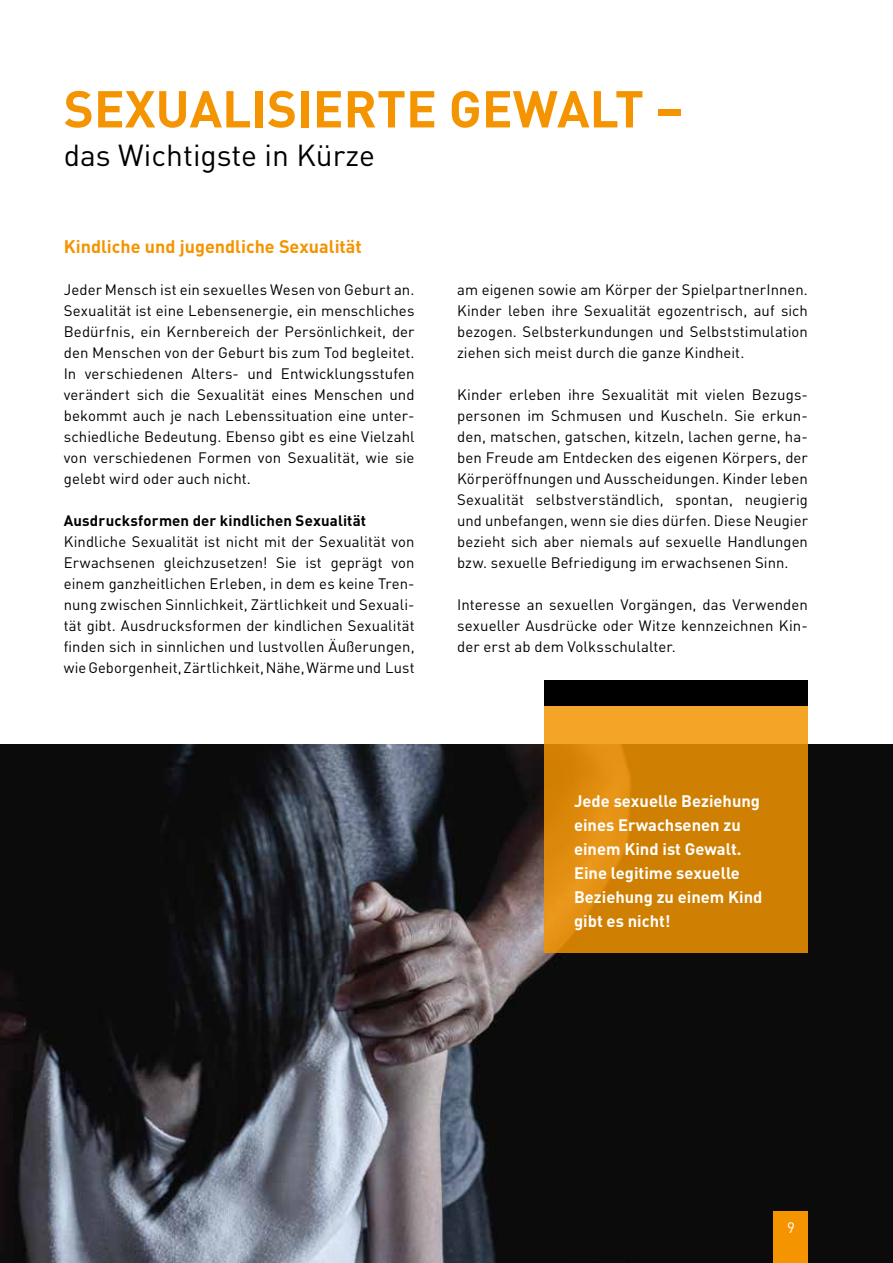
<style>
.page{position:relative;width:893px;height:1263px;background:#fff}
.page>*{position:absolute;margin:0;border:0;box-sizing:border-box;transform-origin:0 0}
.t1{font:700 51px "DIN";color:#f39400}
.t2{font:30px "DIN";color:#000}
.t3{font:700 18px "DIN";color:#f39400}
.t4{font:700 16.5px/24px "DIN";color:#fff}
.t5{font:15px/21px "DIN";letter-spacing:.005em;color:#000;text-align:justify}
.t6{font:700 15px "DIN";letter-spacing:.01em;color:#000}
.t7{font:15px "DIN";color:#fff}
</style>
<div class="page">
<img style="left:0;top:744px;width:893px;height:519px">
<svg style="left:544px;top:706px;width:264px;height:246px;background:#d8870a"></svg>
<div style="left:544px;top:680px;width:264px;height:26px;background:#000"></div>
<div style="left:774px;top:1212px;width:34px;height:51px;background:#f39400"></div>
<h1 class="t1" style="left:64px;top:76px;width:621px">SEXUALISIERTE GEWALT –</h1>
<h2 class="t2" style="left:64px;top:137px;width:313px">das Wichtigste in Kürze</h2>
<p class="t3" style="left:64px;top:235px;width:300px">Kindliche und jugendliche Sexualität</p>
<p class="t5" style="left:64px;top:279px;width:352px">Jeder Mensch ist ein sexuelles Wesen von Geburt an.<br>Sexualität ist eine Lebensenergie, ein menschliches Bedürfnis, ein Kernbereich der Persönlichkeit, der den Menschen von der Geburt bis zum Tod begleitet.<br>In verschiedenen Alters- und Entwicklungsstufen verändert sich die Sexualität eines Menschen und bekommt auch je nach Lebenssituation eine unter&shy;schiedliche Bedeutung. Ebenso gibt es eine Vielzahl von verschiedenen Formen von Sexualität, wie sie gelebt wird oder auch nicht.</p>
<p class="t6" style="left:64px;top:511px;width:304px">Ausdrucksformen der kindlichen Sexualität</p>
<p class="t5" style="left:64px;top:531px;width:352px">Kindliche Sexualität ist nicht mit der Sexualität von Erwachsenen gleichzusetzen! Sie ist geprägt von einem ganzheitlichen Erleben, in dem es keine Tren&shy;nung zwischen Sinnlichkeit, Zärtlichkeit und Sexuali&shy;tät gibt. Ausdrucksformen der kindlichen Sexualität finden sich in sinnlichen und lustvollen Äußerungen, wie Geborgenheit, Zärtlichkeit, Nähe, Wärme und Lust</p>
<p class="t5" style="left:457px;top:279px;width:352px">am eigenen sowie am Körper der SpielpartnerInnen.<br>Kinder leben ihre Sexualität egozentrisch, auf sich bezogen. Selbsterkundungen und Selbststimulation ziehen sich meist durch die ganze Kindheit.</p>
<p class="t5" style="left:457px;top:384px;width:352px">Kinder erleben ihre Sexualität mit vielen Bezugs&shy;personen im Schmusen und Kuscheln. Sie erkun&shy;den, matschen, gatschen, kitzeln, lachen gerne, ha&shy;ben Freude am Entdecken des eigenen Körpers, der Körperöffnungen und Ausscheidungen. Kinder leben Sexualität selbstverständlich, spontan, neugierig und unbefangen, wenn sie dies dürfen. Diese Neugier bezieht sich aber niemals auf sexuelle Handlungen bzw. sexuelle Befriedigung im erwachsenen Sinn.</p>
<p class="t5" style="left:457px;top:594px;width:352px">Interesse an sexuellen Vorgängen, das Verwenden sexueller Ausdrücke oder Witze kennzeichnen Kin&shy;der erst ab dem Volksschulalter.</p>
<p class="t4" style="left:574px;top:788px;width:190px">Jede sexuelle Beziehung eines Erwachsenen zu einem Kind ist Gewalt.<br>Eine legitime sexuelle<br>Beziehung zu einem Kind gibt es nicht!</p>
<p class="t7" style="left:787px;top:1218px;width:9px">9</p>
</div>
